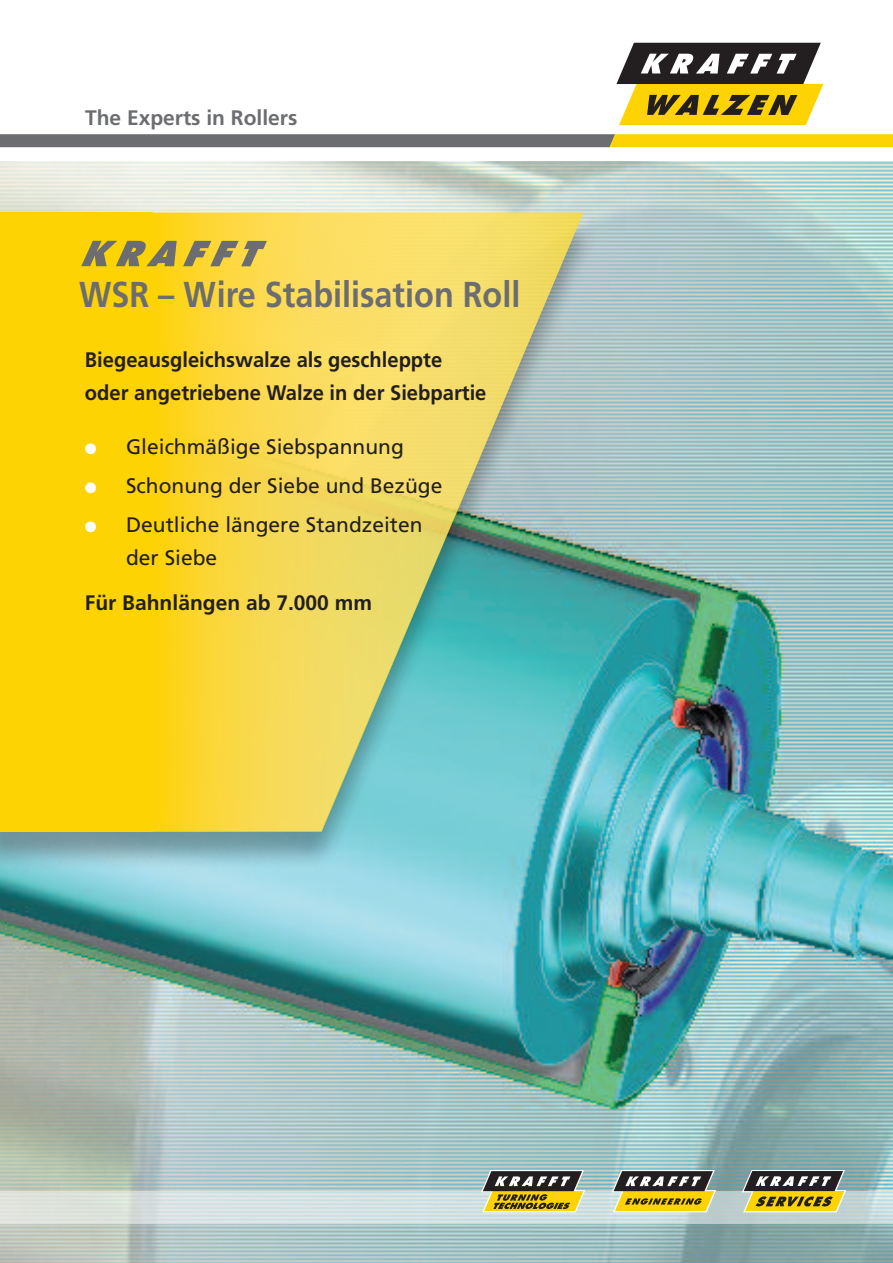
<style>
.page{position:relative;width:893px;height:1263px;background:#fff}
.page>*{position:absolute;margin:0;border:0;box-sizing:border-box;transform-origin:0 0}
.t1{font:700 36px "Frutiger";color:#6c6d70;scale:.9 1}
.t2{font:21px/33px "Frutiger";color:#231f20}
.t3{font:700 21px/33px "Frutiger";color:#231f20;scale:.96 1}
.t4{font:700 21px "Frutiger";color:#231f20}
.t5{font:700 21px "Frutiger";color:#6c6d70}
.s1{color:#fff}
</style>
<div class="page">
<img style="left:0;top:162px;width:893px;height:1101px">
<img style="left:0;top:147px;width:610px;height:854px">
<div style="left:0;top:213px;width:153px;height:619px;background:#fed304"></div>
<svg style="left:153px;top:213px;width:431px;height:619px;background:#cccf72"></svg>
<svg style="left:616px;top:43px;width:207px;height:82px"></svg>
<svg style="left:0;top:134px;width:893px;height:13px;background:#9b8f51"></svg>
<div style="left:0;top:1191px;width:893px;height:32px;background:#fff;opacity:.5"></div>
<svg style="left:481px;top:1170px;width:104px;height:42px;background:#93874a"></svg>
<svg style="left:612px;top:1170px;width:104px;height:42px;background:#9d8f47"></svg>
<svg style="left:742px;top:1170px;width:104px;height:42px;background:#948746"></svg>
<svg style="left:81px;top:241px;width:186px;height:25px"></svg>
<p class="t5" style="left:85px;top:109px;width:214px">The Experts in Rollers</p>
<h1 class="t1" style="left:79px;top:280px;width:492px">WSR – Wire Stabilisation Roll</h1>
<p class="t3" style="left:85px;top:344px;width:420px">Biegeausgleichswalze als geschleppte oder angetriebene Walze in der Siebpartie</p>
<p class="t2" style="left:85px;top:431px;width:320px"><span class="s1">●</span> Gleichmäßige Siebspannung</p>
<p class="t2" style="left:85px;top:470px;width:359px"><span class="s1">●</span> Schonung der Siebe und Bezüge</p>
<p class="t2" style="left:126px;top:509px;width:298px;text-indent:-41px"><span class="s1">●</span> Deutliche längere Standzeiten der Siebe</p>
<p class="t4" style="left:85px;top:594px;width:289px">Für Bahnlängen ab 7.000 mm</p>
</div>
